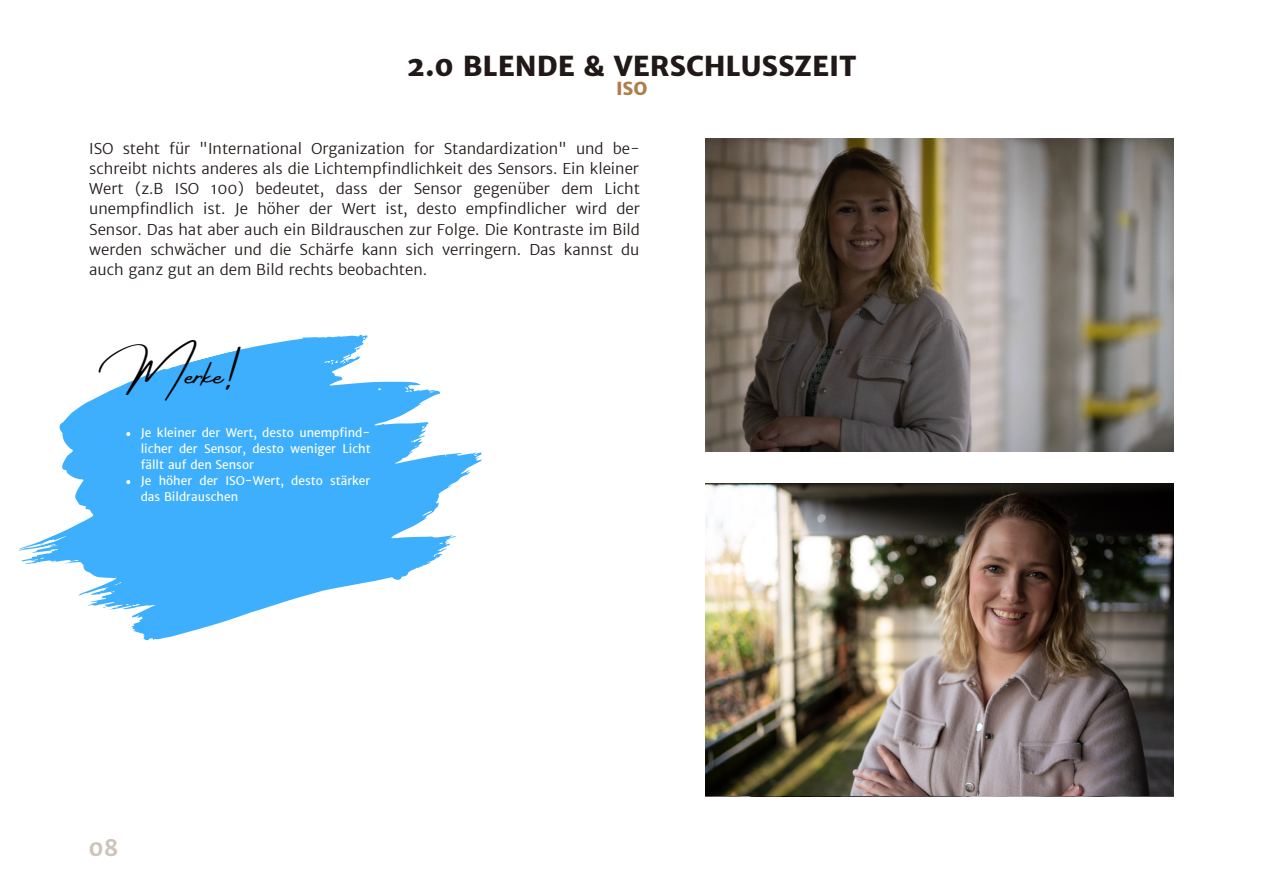
<style>
.page{position:relative;width:1263px;height:894px;background:#fff}
.page>*{position:absolute;margin:0;border:0;box-sizing:border-box;transform-origin:0 0}
.t1{font:33px "Amsterdam Four";color:#000}
.t2{font:800 27.6px "Merriweather Sans";color:#201917}
.t3{font:700 22.2px "Merriweather Sans";color:#cdc5bb}
.t4{font:800 18px "Merriweather Sans";color:#ad804b}
.t5{font:300 15px/20.2px "Merriweather Sans";color:#201917;text-align:justify}
.t6{font:12px/16px "Merriweather Sans";color:#fff}
</style>
<div class="page">
<img style="left:705px;top:139px;width:468px;height:312px">
<svg style="left:19px;top:334px;width:463px;height:307px;fill:#3daffc"></svg>
<img style="left:705px;top:483px;width:468px;height:312px">
<svg style="left:126px;top:432px;width:4px;height:4px"></svg>
<svg style="left:126px;top:480px;width:4px;height:4px"></svg>
<h2 class="t2" style="left:406px;top:48px;width:451px">2.0 BLENDE &amp; VERSCHLUSSZEIT</h2>
<p class="t4" style="left:616px;top:78px;width:33px">ISO</p>
<p class="t5" style="left:89px;top:138px;width:552px">ISO steht für "International Organization for Standardization" und be&shy;schreibt nichts anderes als die Lichtempfindlichkeit des Sensors. Ein kleiner Wert (z.B ISO 100) bedeutet, dass der Sensor gegenüber dem Licht unempfindlich ist. Je höher der Wert ist, desto empfindlicher wird der Sensor. Das hat aber auch ein Bildrauschen zur Folge. Die Kontraste im Bild werden schwächer und die Schärfe kann sich verringern. Das kannst du auch ganz gut an dem Bild rechts beobachten.</p>
<h1 class="t1" style="left:125px;top:356px;width:107px">Merke!</h1>
<p class="t6" style="left:141px;top:424px;width:232px">Je kleiner der Wert, desto unempfind&shy;licher der Sensor, desto weniger Licht fällt auf den Sensor<br>Je höher der ISO-Wert, desto stärker das Bildrauschen</p>
<h3 class="t3" style="left:89px;top:833px;width:32px">08</h3>
</div>
